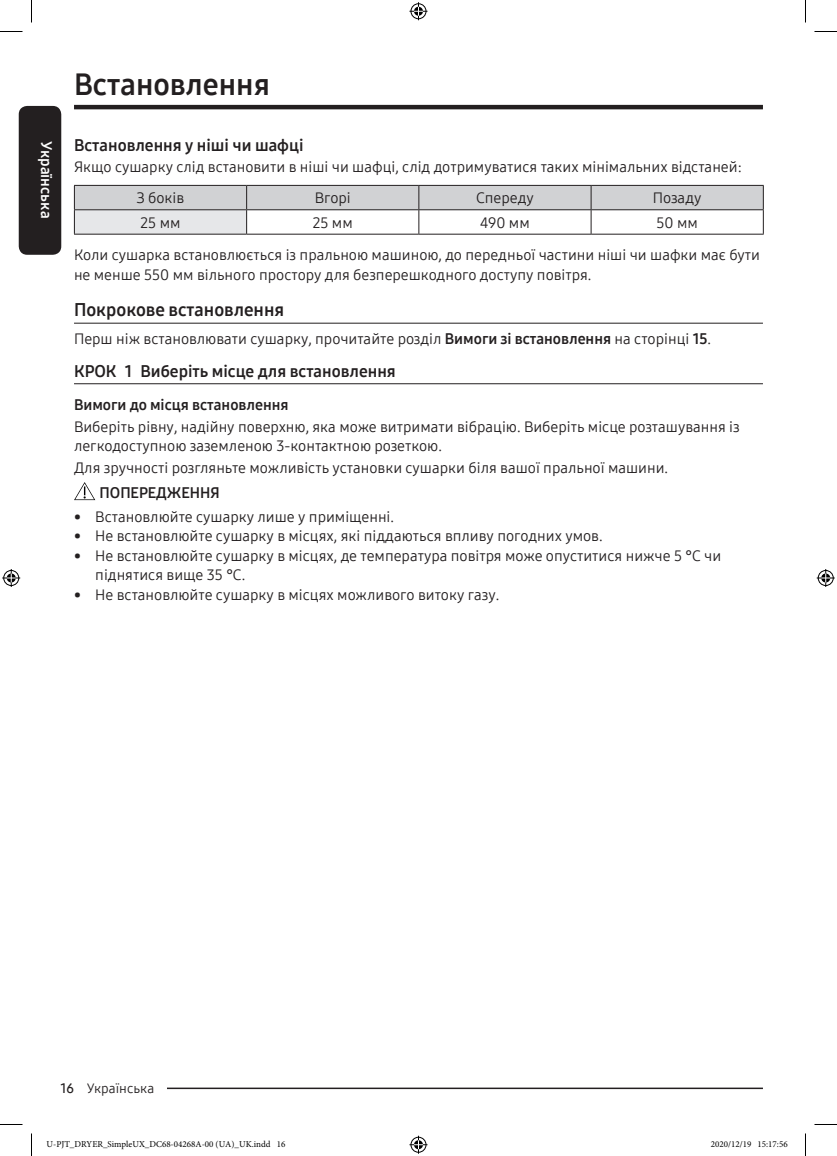
<style>
.page{position:relative;width:837px;height:1156px;background:#fff}
.page>*{position:absolute;margin:0;border:0;box-sizing:border-box;transform-origin:0 0}
.t1{font:30px "Samsung One 700";color:#231f20}
.t2{font:18px "Samsung One 700";color:#231f20}
.t3{font:16.5px "Samsung One 700";color:#231f20}
.t4{font:15px/19.5px "Samsung One 400";color:#231f20}
.t5{font:15px "Samsung One 700";color:#231f20}
.t6{font:15px "Samsung One 700";color:#fff}
.t7{font:13.5px "Samsung One 400";color:#231f20}
.t8{font:9px "Minion Pro";color:#000}
.s1{font-family:"Samsung One 700"}
.s2{font-family:"Samsung One 600"}
</style>
<div class="page">
<div style="left:19px;top:106px;width:42px;height:149px;background:#231f20;border-radius:9px"></div>
<hr style="left:74px;top:105px;width:689px;height:4px;background:#231f20">
<hr style="left:100px;top:1087px;width:663px;height:2px;background:#231f20">
<div style="left:74px;top:1080px;width:93px;height:15px;background:#fff"></div>
<hr style="left:74px;top:323px;width:689px;height:1px;background:#231f20">
<hr style="left:74px;top:383px;width:689px;height:1px;background:#231f20">
<svg style="left:74px;top:185px;width:690px;height:49px"></svg>
<hr style="left:74px;top:234px;width:173px;height:1px;background:#231f20">
<hr style="left:247px;top:234px;width:172px;height:1px;background:#231f20">
<hr style="left:419px;top:234px;width:172px;height:1px;background:#231f20">
<hr style="left:591px;top:234px;width:173px;height:1px;background:#231f20">
<svg style="left:74px;top:482px;width:21px;height:18px"></svg>
<svg style="left:0;top:31px;width:22px;height:1px"></svg>
<svg style="left:814px;top:31px;width:23px;height:1px"></svg>
<svg style="left:0;top:1124px;width:22px;height:1px"></svg>
<svg style="left:814px;top:1124px;width:23px;height:1px"></svg>
<svg style="left:31px;top:0;width:1px;height:22px"></svg>
<svg style="left:31px;top:1133px;width:1px;height:23px"></svg>
<svg style="left:805px;top:0;width:1px;height:22px"></svg>
<svg style="left:805px;top:1133px;width:1px;height:23px"></svg>
<svg style="left:409px;top:2px;width:18px;height:18px"></svg>
<svg style="left:409px;top:1136px;width:18px;height:18px"></svg>
<svg style="left:2px;top:569px;width:18px;height:18px"></svg>
<svg style="left:817px;top:569px;width:18px;height:18px"></svg>
<p class="t6" style="left:56px;top:141px;width:79px;rotate:90deg">Українська</p>
<h1 class="t1" style="left:74px;top:65px;width:197px">Встановлення</h1>
<p class="t3" style="left:74px;top:134px;width:231px">Встановлення у ніші чи шафці</p>
<p class="t4" style="left:137px;top:151px;width:606px;line-height:31.2px;text-indent:-63px">Якщо сушарку слід встановити в ніші чи шафці, слід дотримуватися таких мінімальних відстаней:<br>З боків</p>
<p class="t4" style="left:315px;top:188px;width:38px">Вгорі</p>
<p class="t4" style="left:476px;top:188px;width:59px">Спереду</p>
<p class="t4" style="left:653px;top:188px;width:50px">Позаду</p>
<p class="t4" style="left:74px;top:206px;width:687px;line-height:32.7px;text-indent:582px">50 мм<br>Коли сушарка встановлюється із пральною машиною, до передньої частини ніші чи шафки має бути</p>
<p class="t4" style="left:74px;top:265px;width:519px">не менше 550 мм вільного простору для безперешкодного доступу повітря.</p>
<p class="t2" style="left:74px;top:298px;width:212px">Покрокове встановлення</p>
<p class="t4" style="left:74px;top:329px;width:639px">Перш ніж встановлювати сушарку, прочитайте розділ <span class="s1">Вимоги зі встановлення</span> на сторінці <span class="s1">15</span>.</p>
<p class="t3" style="left:74px;top:360px;width:323px">КРОК 1 Виберіть місце для встановлення</p>
<p class="t5" style="left:74px;top:394px;width:216px">Вимоги до місця встановлення</p>
<p class="t4" style="left:74px;top:416px;width:667px">Виберіть рівну, надійну поверхню, яка може витримати вібрацію. Виберіть місце розташування із легкодоступною заземленою 3-контактною розеткою.</p>
<p class="t4" style="left:74px;top:457px;width:596px">Для зручності розгляньте можливість установки сушарки біля вашої пральної машини.</p>
<p class="t5" style="left:100px;top:483px;width:122px">ПОПЕРЕДЖЕННЯ</p>
<p class="t4" style="left:74px;top:506px;width:322px">• Встановлюйте сушарку лише у приміщенні.</p>
<p class="t4" style="left:74px;top:526px;width:530px">• Не встановлюйте сушарку в місцях, які піддаються впливу погодних умов.</p>
<p class="t4" style="left:95px;top:545px;width:627px;text-indent:-21px">• Не встановлюйте сушарку в місцях, де температура повітря може опуститися нижче 5 °C чи піднятися вище 35 °C.</p>
<p class="t4" style="left:74px;top:584px;width:427px">• Не встановлюйте сушарку в місцях можливого витоку газу.</p>
<p class="t4" style="left:140px;top:213px;width:42px">25 мм</p>
<p class="t4" style="left:313px;top:213px;width:42px">25 мм</p>
<p class="t4" style="left:480px;top:213px;width:51px">490 мм</p>
<p class="t7" style="left:61px;top:1078px;width:95px"><span class="s2">16</span> Українська</p>
<p class="t8" style="left:46px;top:1138px;width:240px">U-PJT_DRYER_SimpleUX_DC68-04268A-00 (UA)_UK.indd 16</p>
<p class="t8" style="left:711px;top:1138px;width:78px">2020/12/19 15:17:56</p>
</div>
